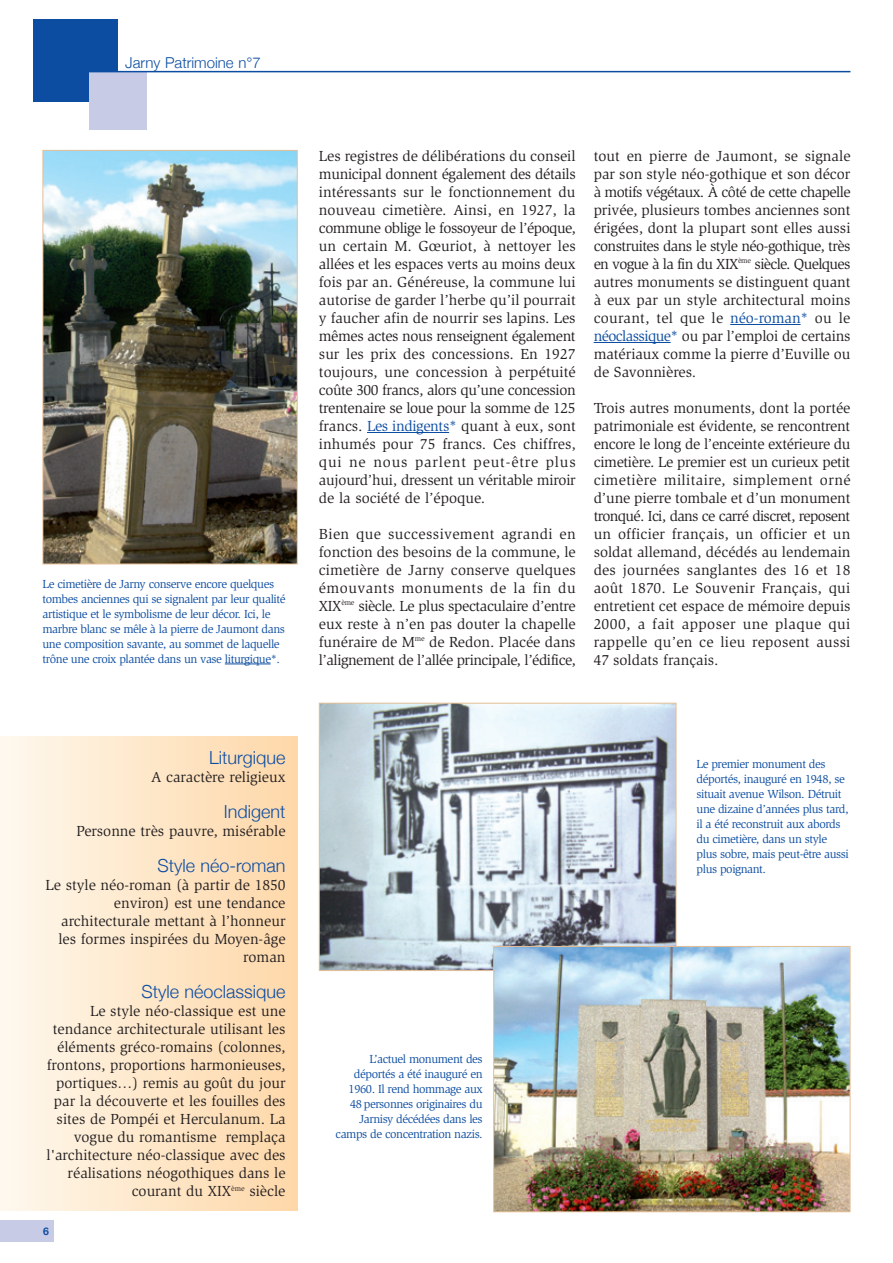
<style>
.page{position:relative;width:893px;height:1263px;background:#fff}
.page>*{position:absolute;margin:0;border:0;box-sizing:border-box;transform-origin:0 0}
.t1{font:300 18px "Helvetica Neue";color:#0d4da1}
.t2{font:15px/18px "Slimbach";color:#231f20;text-align:justify}
.t3{font:300 15px "Helvetica Neue";color:#0d4da1}
.t4{font:12px/15px "Slimbach";letter-spacing:-.035em;color:#0d4da1}
.t5{font:700 10.5px "Helvetica Neue";color:#0d4da1}
.s1{color:#0d4da1}
</style>
<div class="page">
<div style="left:33px;top:19px;width:84px;height:82px;background:#0d4da1"></div>
<div style="left:89px;top:73px;width:58px;height:57px;background:#c7cbe6"></div>
<div style="left:0;top:1220px;width:54px;height:22px;background:#c7cbe6"></div>
<hr style="left:88px;top:71px;width:762px;height:1px;background:#0d4da1">
<hr style="left:367px;top:432px;width:82px;height:1px;background:#0d4da1">
<hr style="left:730px;top:324px;width:71px;height:1px;background:#0d4da1">
<hr style="left:594px;top:342px;width:77px;height:1px;background:#0d4da1">
<img style="left:45px;top:152px;width:251px;height:410px">
<div style="left:43px;top:150px;width:255px;height:414px;border:1px solid #e4be95"></div>
<img style="left:321px;top:705px;width:353px;height:264px">
<div style="left:319px;top:703px;width:357px;height:268px;border:1px solid #e4be95"></div>
<img style="left:495px;top:948px;width:353px;height:262px">
<div style="left:493px;top:946px;width:357px;height:266px;border:1px solid #e4be95"></div>
<hr style="left:225px;top:664px;width:46px;height:1px;background:#0d4da1">
<div style="left:0;top:737px;width:298px;height:473px;background:linear-gradient(to right,#fef8ee,#fed7a8)"></div>
<p class="t3" style="left:125px;top:53px;width:137px">Jarny Patrimoine n°7</p>
<p class="t4" style="left:43px;top:577px;width:245px">Le cimetière de Jarny conserve encore quelques tombes anciennes qui se signalent par leur qualité artistique et le symbolisme de leur décor. Ici, le marbre blanc se mêle à la pierre de Jaumont dans une composition savante, au sommet de laquelle trône une croix plantée dans un vase liturgique*.</p>
<p class="t1" style="left:209px;top:746px;width:78px">Liturgique</p>
<p class="t2" style="left:151px;top:769px;width:136px">A caractère religieux</p>
<p class="t1" style="left:224px;top:800px;width:63px">Indigent</p>
<p class="t2" style="left:76px;top:823px;width:211px">Personne très pauvre, misérable</p>
<p class="t1" style="left:158px;top:854px;width:129px">Style néo-roman</p>
<p class="t2" style="left:46px;top:877px;width:242px;text-align:right">Le style néo-roman (à partir de 1850 environ) est une tendance architecturale mettant à l’honneur les formes inspirées du Moyen-âge roman</p>
<p class="t1" style="left:142px;top:980px;width:145px">Style néoclassique</p>
<p class="t2" style="left:47px;top:1003px;width:241px;text-align:right">Le style néo-classique est une tendance architecturale utilisant les éléments gréco-romains (colonnes, frontons, proportions harmonieuses, portiques…) remis au goût du jour par la découverte et les fouilles des sites de Pompéi et Herculanum. La vogue du romantisme remplaça l'architecture néo-classique avec des réalisations néogothiques dans le courant du XIX<sup>ème</sup> siècle</p>
<p class="t5" style="left:43px;top:1225px;width:7px">6</p>
<p class="t2" style="left:319px;top:148px;width:258px">Les registres de délibérations du conseil municipal donnent également des détails intéressants sur le fonctionnement du nouveau cimetière. Ainsi, en 1927, la commune oblige le fossoyeur de l’époque, un certain M. Gœuriot, à nettoyer les allées et les espaces verts au moins deux fois par an. Généreuse, la commune lui autorise de garder l’herbe qu’il pourrait y faucher afin de nourrir ses lapins. Les mêmes actes nous renseignent également sur les prix des concessions. En 1927 toujours, une concession à perpétuité coûte 300 francs, alors qu’une concession trentenaire se loue pour la somme de 125 francs. <span class="s1">Les indigents*</span> quant à eux, sont inhumés pour 75 francs. Ces chiffres, qui ne nous parlent peut-être plus aujourd’hui, dressent un véritable miroir de la société de l’époque.</p>
<p class="t2" style="left:319px;top:526px;width:258px">Bien que successivement agrandi en fonction des besoins de la commune, le cimetière de Jarny conserve quelques émouvants monuments de la fin du XIX<sup>ème</sup> siècle. Le plus spectaculaire d’entre eux reste à n’en pas douter la chapelle funéraire de M<sup>me</sup> de Redon. Placée dans l’alignement de l’allée principale, l’édifice,</p>
<p class="t2" style="left:594px;top:148px;width:258px">tout en pierre de Jaumont, se signale par son style néo-gothique et son décor à motifs végétaux. À côté de cette chapelle privée, plusieurs tombes anciennes sont érigées, dont la plupart sont elles aussi construites dans le style néo-gothique, très en vogue à la fin du XIX<sup>ème</sup> siècle. Quelques autres monuments se distinguent quant à eux par un style architectural moins courant, tel que le <span class="s1">néo-roman*</span> ou le <span class="s1">néoclassique*</span> ou par l’emploi de certains matériaux comme la pierre d’Euville ou de Savonnières.</p>
<p class="t2" style="left:594px;top:400px;width:258px">Trois autres monuments, dont la portée patrimoniale est évidente, se rencontrent encore le long de l’enceinte extérieure du cimetière. Le premier est un curieux petit cimetière militaire, simplement orné d’une pierre tombale et d’un monument tronqué. Ici, dans ce carré discret, reposent un officier français, un officier et un soldat allemand, décédés au lendemain des journées sanglantes des 16 et 18 août 1870. Le Souvenir Français, qui entretient cet espace de mémoire depuis 2000, a fait apposer une plaque qui rappelle qu’en ce lieu reposent aussi 47 soldats français.</p>
<p class="t4" style="left:696px;top:757px;width:154px">Le premier monument des déportés, inauguré en 1948, se situait avenue Wilson. Détruit une dizaine d’années plus tard, il a été reconstruit aux abords du cimetière, dans un style plus sobre, mais peut-être aussi plus poignant.</p>
<p class="t4" style="left:336px;top:1053px;width:149px;text-align:right">L’actuel monument des déportés a été inauguré en<br>1960. Il rend hommage aux<br>48 personnes originaires du<br>Jarnisy décédées dans les camps de concentration nazis.</p>
</div>
